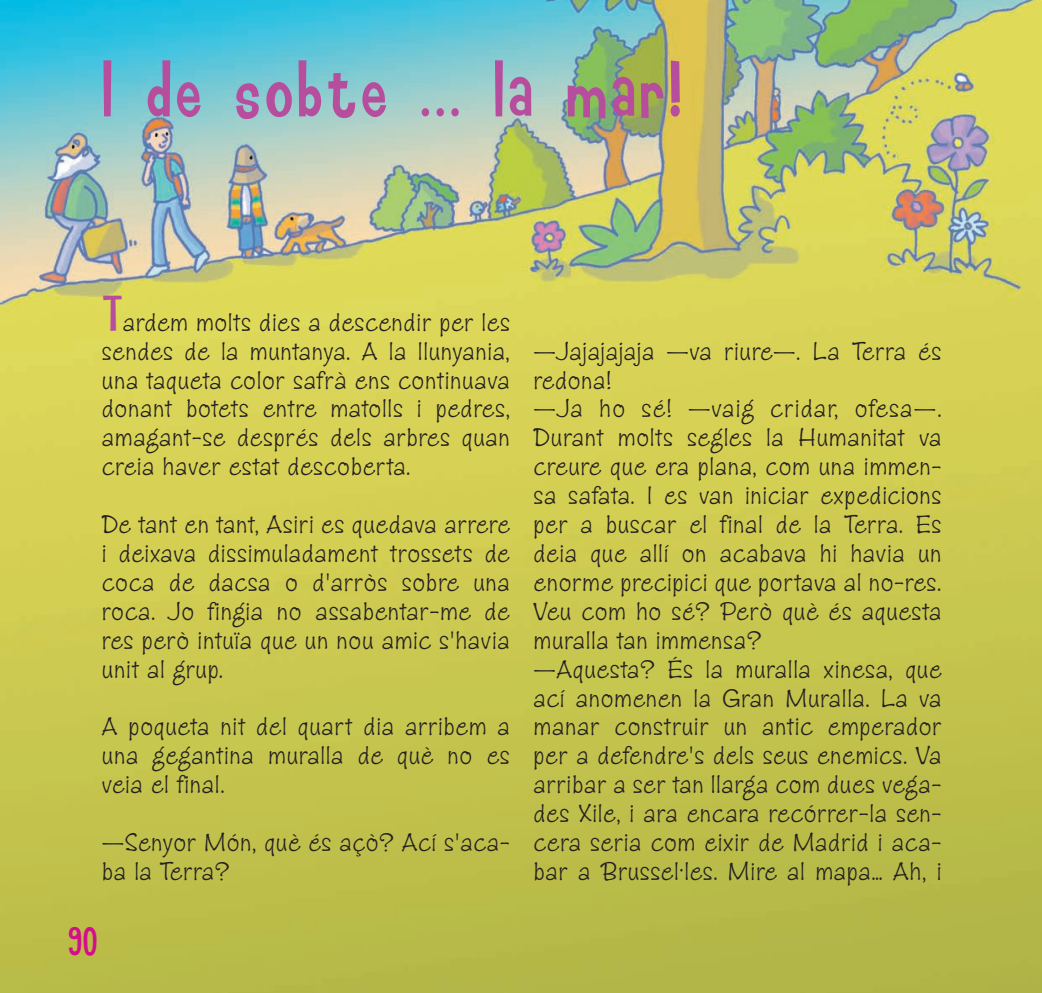
<style>
.page{position:relative;width:1042px;height:993px;background:#fff}
.page>*{position:absolute;margin:0;border:0;box-sizing:border-box;transform-origin:0 0}
.t1{font:70px "Smilage";letter-spacing:.08em;color:#b74e9d}
.t2{font:35px "Smilage";color:#d40d8c}
.t3{font:26.25px/28.9px "Zipty Do";letter-spacing:.05em;color:#231f20;text-align:justify}
.s1{font-family:"Smilage";font-size:43.75px;color:#b74e9d}
</style>
<div class="page">
<img style="left:0;top:0;width:1042px;height:992px">
<h1 class="t1" style="left:102px;top:60px;width:579px">I de sobte ... la mar!</h1>
<p class="t3" style="left:102px;top:310px;width:409px"><span class="s1">T</span>ardem molts dies a descendir per les sendes de la muntanya. A la llunyania, una taqueta color safrà ens continuava donant botets entre matolls i pedres, amagant-se després dels arbres quan creia haver estat descoberta.</p>
<p class="t3" style="left:102px;top:513px;width:409px">De tant en tant, Asiri es quedava arrere i deixava dissimuladament trossets de coca de dacsa o d'arròs sobre una roca. Jo fingia no assabentar-me de res però intuïa que un nou amic s'havia unit al grup.</p>
<p class="t3" style="left:102px;top:715px;width:409px">A poqueta nit del quart dia arribem a una gegantina muralla de què no es veia el final.</p>
<p class="t3" style="left:102px;top:830px;width:409px">—Senyor Món, què és açò? Ací s'aca&shy;ba la Terra?</p>
<h2 class="t2" style="left:68px;top:926px;width:30px">90</h2>
<p class="t3" style="left:534px;top:339px;width:409px;text-align:left">—Jajajajaja —va riure—. La Terra és redona!<br>—Ja ho sé! —vaig cridar, ofesa—.<br>Durant molts segles la Humanitat va creure que era plana, com una immen&shy;sa safata. I es van iniciar expedicions per a buscar el final de la Terra. Es deia que allí on acabava hi havia un enorme precipici que portava al no-res.<br>Veu com ho sé? Però què és aquesta muralla tan immensa?<br>—Aquesta? És la muralla xinesa, que ací anomenen la Gran Muralla. La va manar construir un antic emperador per a defendre's dels seus enemics. Va arribar a ser tan llarga com dues vega&shy;des Xile, i ara encara recórrer-la sen&shy;cera seria com eixir de Madrid i aca&shy;bar a Brussel·les. Mire al mapa… Ah, i</p>
</div>
